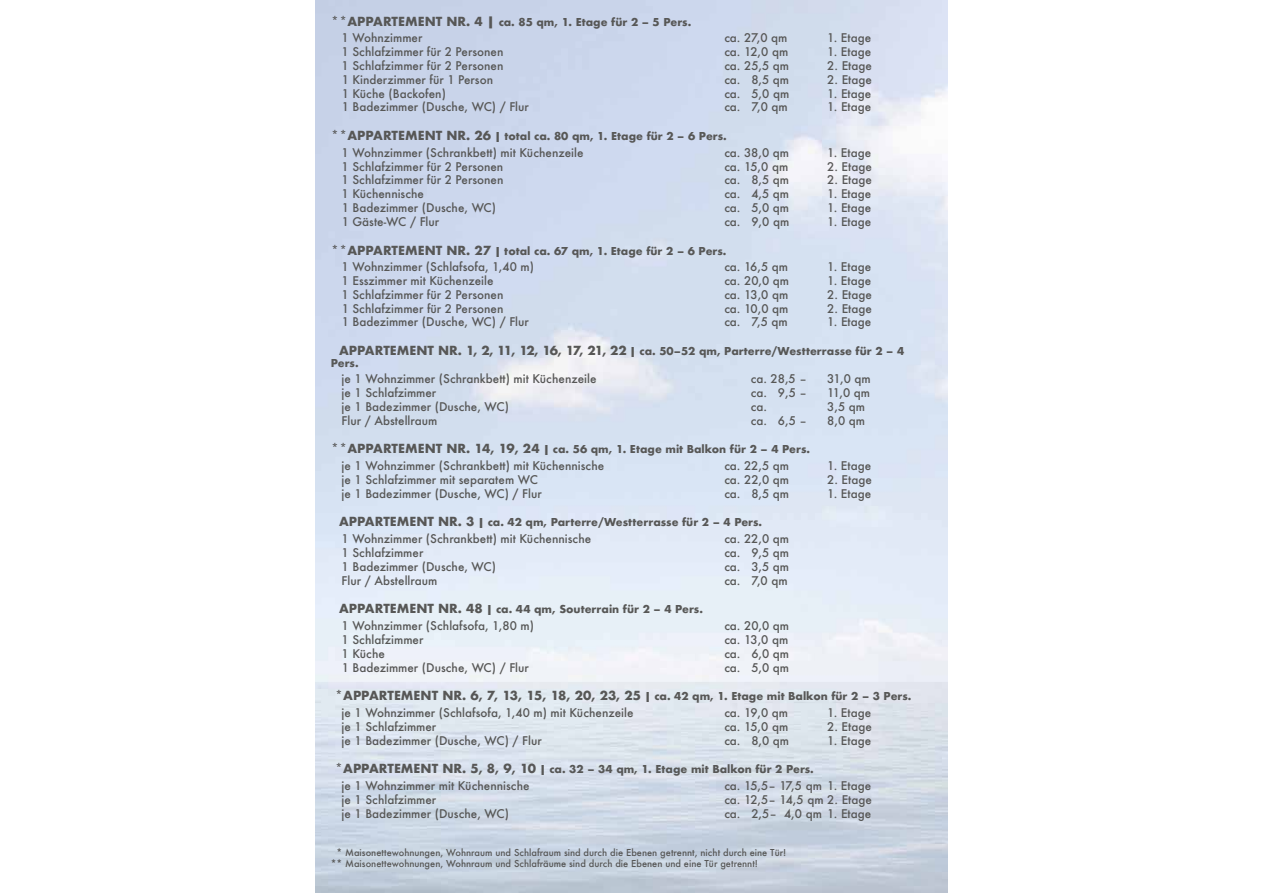
<style>
.page{position:relative;width:1263px;height:893px;background:#fff}
.page>*{position:absolute;margin:0;border:0;box-sizing:border-box;transform-origin:0 0}
.t1{font:700 12.15px "Futura";color:#575756}
.t2{font:500 11.7px "Futura";color:#575756}
.t3{font:700 10.65px/11.4px "Futura";color:#575756}
.t4{font:500 9.3px/11.4px "Futura";color:#575756}
.s1{font-size:12.15px}
.s2{font-size:12.75px}
.s3{font-size:10.65px}
</style>
<div class="page">
<p class="t3" style="left:331px;top:16px;width:362px"><span class="s1">**APPARTEMENT NR. 4</span> <span class="s2">|</span> ca. 85 qm, 1. Etage für 2 – 5 Pers.</p>
<p class="t2" style="left:342px;top:30px;width:82px">1 Wohnzimmer</p>
<p class="t2" style="left:724px;top:30px;width:64px">ca. 27,0 qm</p>
<p class="t2" style="left:827px;top:30px;width:46px">1. Etage</p>
<p class="t2" style="left:342px;top:44px;width:163px">1 Schlafzimmer für 2 Personen</p>
<p class="t2" style="left:724px;top:44px;width:65px">ca. 12,0 qm</p>
<p class="t2" style="left:827px;top:44px;width:46px">1. Etage</p>
<p class="t2" style="left:342px;top:58px;width:163px">1 Schlafzimmer für 2 Personen</p>
<p class="t2" style="left:724px;top:58px;width:66px">ca. 25,5 qm</p>
<p class="t2" style="left:827px;top:58px;width:46px">2. Etage</p>
<p class="t2" style="left:342px;top:71px;width:153px">1 Kinderzimmer für 1 Person</p>
<p class="t2" style="left:724px;top:71px;width:66px">ca. 8,5 qm</p>
<p class="t2" style="left:827px;top:71px;width:46px">2. Etage</p>
<p class="t2" style="left:342px;top:85px;width:106px">1 Küche (Backofen)</p>
<p class="t2" style="left:724px;top:85px;width:66px">ca. 5,0 qm</p>
<p class="t2" style="left:827px;top:85px;width:46px">1. Etage</p>
<p class="t2" style="left:342px;top:99px;width:189px">1 Badezimmer (Dusche, WC) / Flur</p>
<p class="t2" style="left:724px;top:99px;width:65px">ca. 7,0 qm</p>
<p class="t2" style="left:827px;top:99px;width:46px">1. Etage</p>
<p class="t3" style="left:331px;top:130px;width:397px"><span class="s1">**APPARTEMENT NR. 26</span> | total ca. 80 qm, 1. Etage für 2 – 6 Pers.</p>
<p class="t2" style="left:342px;top:144px;width:243px">1 Wohnzimmer (Schrankbett) mit Küchenzeile</p>
<p class="t2" style="left:724px;top:144px;width:66px">ca. 38,0 qm</p>
<p class="t2" style="left:827px;top:144px;width:46px">1. Etage</p>
<p class="t2" style="left:342px;top:158px;width:163px">1 Schlafzimmer für 2 Personen</p>
<p class="t2" style="left:724px;top:158px;width:65px">ca. 15,0 qm</p>
<p class="t2" style="left:827px;top:158px;width:46px">2. Etage</p>
<p class="t2" style="left:342px;top:172px;width:163px">1 Schlafzimmer für 2 Personen</p>
<p class="t2" style="left:724px;top:172px;width:66px">ca. 8,5 qm</p>
<p class="t2" style="left:827px;top:172px;width:46px">2. Etage</p>
<p class="t2" style="left:342px;top:186px;width:84px">1 Küchennische</p>
<p class="t2" style="left:724px;top:186px;width:66px">ca. 4,5 qm</p>
<p class="t2" style="left:827px;top:186px;width:46px">1. Etage</p>
<p class="t2" style="left:342px;top:200px;width:156px">1 Badezimmer (Dusche, WC)</p>
<p class="t2" style="left:724px;top:200px;width:66px">ca. 5,0 qm</p>
<p class="t2" style="left:827px;top:200px;width:46px">1. Etage</p>
<p class="t2" style="left:342px;top:213px;width:99px">1 Gäste-WC / Flur</p>
<p class="t2" style="left:724px;top:213px;width:66px">ca. 9,0 qm</p>
<p class="t2" style="left:827px;top:213px;width:46px">1. Etage</p>
<p class="t3" style="left:331px;top:245px;width:397px"><span class="s1">**APPARTEMENT NR. 27</span> | total ca. 67 qm, 1. Etage für 2 – 6 Pers.</p>
<p class="t2" style="left:342px;top:259px;width:194px">1 Wohnzimmer (Schlafsofa, 1,40 m)</p>
<p class="t2" style="left:724px;top:259px;width:65px">ca. 16,5 qm</p>
<p class="t2" style="left:827px;top:259px;width:46px">1. Etage</p>
<p class="t2" style="left:342px;top:273px;width:153px">1 Esszimmer mit Küchenzeile</p>
<p class="t2" style="left:724px;top:273px;width:66px">ca. 20,0 qm</p>
<p class="t2" style="left:827px;top:273px;width:46px">1. Etage</p>
<p class="t2" style="left:342px;top:286px;width:163px">1 Schlafzimmer für 2 Personen</p>
<p class="t2" style="left:724px;top:286px;width:65px">ca. 13,0 qm</p>
<p class="t2" style="left:827px;top:286px;width:46px">2. Etage</p>
<p class="t2" style="left:342px;top:300px;width:163px">1 Schlafzimmer für 2 Personen</p>
<p class="t2" style="left:724px;top:300px;width:66px">ca. 10,0 qm</p>
<p class="t2" style="left:827px;top:300px;width:46px">2. Etage</p>
<p class="t2" style="left:342px;top:314px;width:189px">1 Badezimmer (Dusche, WC) / Flur</p>
<p class="t2" style="left:724px;top:314px;width:65px">ca. 7,5 qm</p>
<p class="t2" style="left:827px;top:314px;width:46px">1. Etage</p>
<p class="t3" style="left:331px;top:345px;width:575px;text-indent:8px"><span class="s1">APPARTEMENT NR. 1, 2, 11, 12, 16, 17, 21, 22</span> | ca. 50–52 qm, Parterre/Westterrasse für 2 – 4<br>Pers.</p>
<p class="t2" style="left:342px;top:371px;width:256px">je 1 Wohnzimmer (Schrankbett) mit Küchenzeile</p>
<p class="t2" style="left:751px;top:371px;width:58px">ca. 28,5 –</p>
<p class="t2" style="left:827px;top:371px;width:45px">31,0 qm</p>
<p class="t2" style="left:342px;top:385px;width:96px">je 1 Schlafzimmer</p>
<p class="t2" style="left:751px;top:385px;width:58px">ca. 9,5 –</p>
<p class="t2" style="left:827px;top:385px;width:44px">11,0 qm</p>
<p class="t2" style="left:342px;top:398px;width:169px">je 1 Badezimmer (Dusche, WC)</p>
<p class="t2" style="left:751px;top:398px;width:18px">ca.</p>
<p class="t2" style="left:827px;top:398px;width:39px">3,5 qm</p>
<p class="t2" style="left:342px;top:412px;width:97px">Flur / Abstellraum</p>
<p class="t2" style="left:751px;top:412px;width:58px">ca. 6,5 –</p>
<p class="t2" style="left:827px;top:412px;width:39px">8,0 qm</p>
<p class="t3" style="left:331px;top:444px;width:481px"><span class="s1">**APPARTEMENT NR. 14, 19, 24</span> | ca. 56 qm, 1. Etage mit Balkon für 2 – 4 Pers.</p>
<p class="t2" style="left:342px;top:458px;width:264px">je 1 Wohnzimmer (Schrankbett) mit Küchennische</p>
<p class="t2" style="left:724px;top:458px;width:66px">ca. 22,5 qm</p>
<p class="t2" style="left:827px;top:458px;width:46px">1. Etage</p>
<p class="t2" style="left:342px;top:472px;width:198px">je 1 Schlafzimmer mit separatem WC</p>
<p class="t2" style="left:724px;top:472px;width:66px">ca. 22,0 qm</p>
<p class="t2" style="left:827px;top:472px;width:46px">2. Etage</p>
<p class="t2" style="left:342px;top:485px;width:202px">je 1 Badezimmer (Dusche, WC) / Flur</p>
<p class="t2" style="left:724px;top:485px;width:66px">ca. 8,5 qm</p>
<p class="t2" style="left:827px;top:485px;width:46px">1. Etage</p>
<p class="t3" style="left:339px;top:517px;width:425px"><span class="s1">APPARTEMENT NR. 3</span> | ca. 42 qm, Parterre/Westterrasse für 2 – 4 Pers.</p>
<p class="t2" style="left:342px;top:531px;width:251px">1 Wohnzimmer (Schrankbett) mit Küchennische</p>
<p class="t2" style="left:724px;top:531px;width:66px">ca. 22,0 qm</p>
<p class="t2" style="left:342px;top:545px;width:83px">1 Schlafzimmer</p>
<p class="t2" style="left:724px;top:545px;width:66px">ca. 9,5 qm</p>
<p class="t2" style="left:342px;top:558px;width:156px">1 Badezimmer (Dusche, WC)</p>
<p class="t2" style="left:724px;top:558px;width:66px">ca. 3,5 qm</p>
<p class="t2" style="left:342px;top:572px;width:97px">Flur / Abstellraum</p>
<p class="t2" style="left:724px;top:572px;width:65px">ca. 7,0 qm</p>
<p class="t3" style="left:339px;top:604px;width:365px"><span class="s1">APPARTEMENT NR. 48</span> | ca. 44 qm, Souterrain für 2 – 4 Pers.</p>
<p class="t2" style="left:342px;top:618px;width:194px">1 Wohnzimmer (Schlafsofa, 1,80 m)</p>
<p class="t2" style="left:724px;top:618px;width:66px">ca. 20,0 qm</p>
<p class="t2" style="left:342px;top:632px;width:83px">1 Schlafzimmer</p>
<p class="t2" style="left:724px;top:632px;width:65px">ca. 13,0 qm</p>
<p class="t2" style="left:342px;top:645px;width:45px">1 Küche</p>
<p class="t2" style="left:724px;top:645px;width:66px">ca. 6,0 qm</p>
<p class="t2" style="left:342px;top:659px;width:189px">1 Badezimmer (Dusche, WC) / Flur</p>
<p class="t2" style="left:724px;top:659px;width:66px">ca. 5,0 qm</p>
<p class="t1" style="left:335px;top:687px;width:578px">*APPARTEMENT NR. 6, 7, 13, 15, 18, 20, 23, 25 <span class="s3">| ca. 42 qm, 1. Etage mit Balkon für 2 – 3 Pers.</span></p>
<p class="t2" style="left:342px;top:705px;width:293px">je 1 Wohnzimmer (Schlafsofa, 1,40 m) mit Küchenzeile</p>
<p class="t2" style="left:724px;top:705px;width:65px">ca. 19,0 qm</p>
<p class="t2" style="left:827px;top:705px;width:46px">1. Etage</p>
<p class="t2" style="left:342px;top:718px;width:96px">je 1 Schlafzimmer</p>
<p class="t2" style="left:724px;top:718px;width:65px">ca. 15,0 qm</p>
<p class="t2" style="left:827px;top:718px;width:46px">2. Etage</p>
<p class="t2" style="left:342px;top:732px;width:202px">je 1 Badezimmer (Dusche, WC) / Flur</p>
<p class="t2" style="left:724px;top:732px;width:66px">ca. 8,0 qm</p>
<p class="t2" style="left:827px;top:732px;width:46px">1. Etage</p>
<p class="t3" style="left:335px;top:764px;width:480px"><span class="s1">*APPARTEMENT NR. 5, 8, 9, 10</span> | ca. 32 – 34 qm, 1. Etage mit Balkon für 2 Pers.</p>
<p class="t2" style="left:342px;top:778px;width:189px">je 1 Wohnzimmer mit Küchennische</p>
<p class="t2" style="left:724px;top:778px;width:148px">ca. 15,5– 17,5 qm 1. Etage</p>
<p class="t2" style="left:342px;top:791px;width:96px">je 1 Schlafzimmer</p>
<p class="t2" style="left:724px;top:791px;width:149px">ca. 12,5– 14,5 qm 2. Etage</p>
<p class="t2" style="left:342px;top:805px;width:169px">je 1 Badezimmer (Dusche, WC)</p>
<p class="t2" style="left:724px;top:805px;width:148px">ca. 2,5– 4,0 qm 1. Etage</p>
<p class="t4" style="left:331px;top:846px;width:457px;text-indent:6px">* Maisonettewohnungen, Wohnraum und Schlafraum sind durch die Ebenen getrennt, nicht durch eine Tür! ** Maisonettewohnungen, Wohnraum und Schlafräume sind durch die Ebenen und eine Tür getrennt!</p>
</div>
